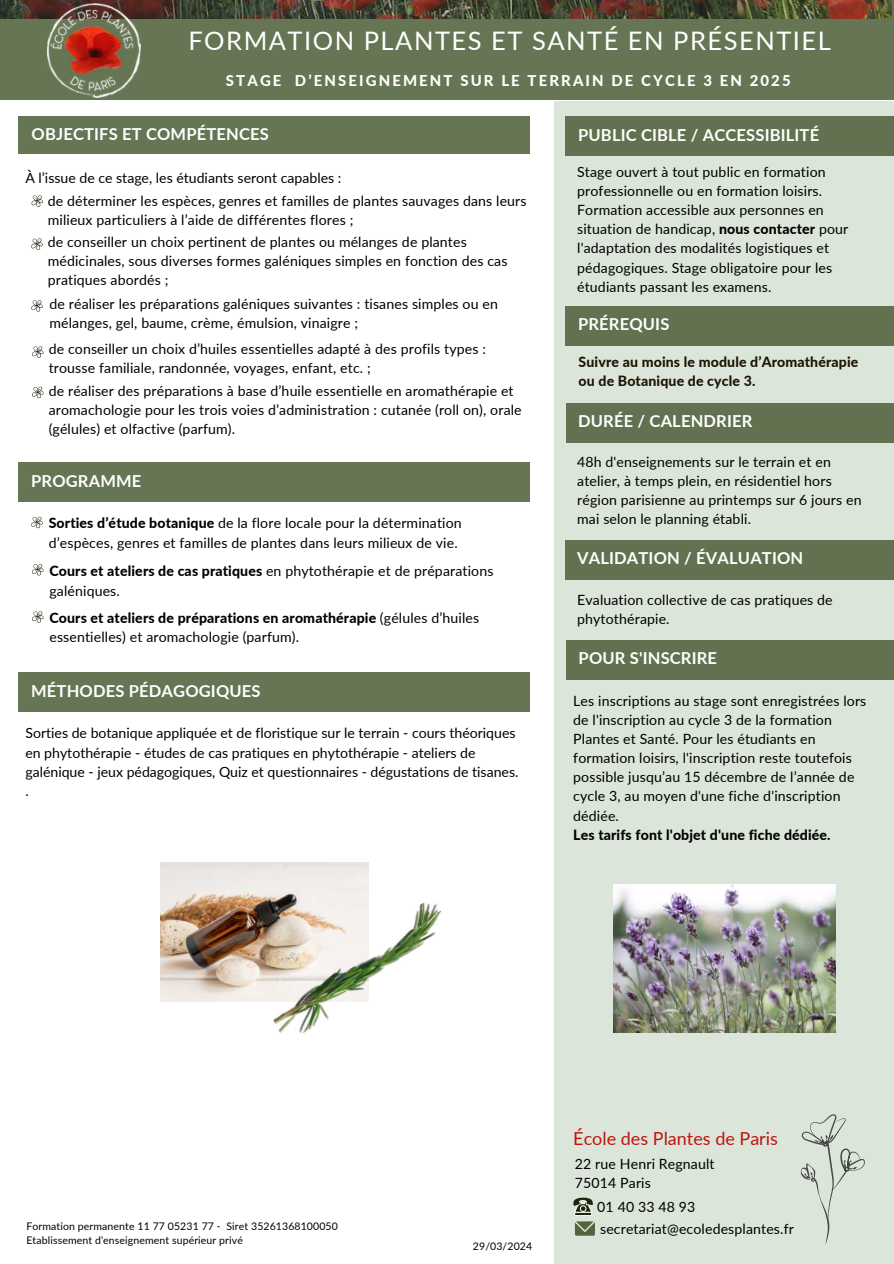
<style>
.page{position:relative;width:894px;height:1264px;background:#fff}
.page>*{position:absolute;margin:0;border:0;box-sizing:border-box;transform-origin:0 0}
.t1{font:25.5px "Lato";letter-spacing:.06em;color:#fff}
.t2{font:18px "Lato";color:#be150d}
.t3{font:700 16.5px "Lato";letter-spacing:.01em;color:#fff}
.t4{font:800 14.85px "Lato";letter-spacing:.14em;color:#fff}
.t5{font:14.1px/19.2px "Lato";letter-spacing:.01em;color:#000}
.t6{font:800 14.1px/19.2px "Lato";letter-spacing:.01em;color:#1c1503}
.t7{font:800 14.1px "Lato";letter-spacing:.01em;color:#000}
.t8{font:10.5px/14px "Lato";letter-spacing:.01em;color:#000}
.s1{font-weight:800}
</style>
<div class="page">
<div style="left:0;top:0;width:893px;height:99px;background:#667554"></div>
<img style="left:0;top:0;width:890px;height:19px">
<svg style="left:31px;top:195px;width:12px;height:12px"></svg>
<svg style="left:31px;top:238px;width:11px;height:12px"></svg>
<svg style="left:32px;top:346px;width:11px;height:12px"></svg>
<svg style="left:31px;top:300px;width:11px;height:12px"></svg>
<div style="left:554px;top:101px;width:339px;height:1162px;background:#dce5d9"></div>
<svg style="left:800px;top:1114px;width:64px;height:130px"></svg>
<svg style="left:573px;top:1197px;width:20px;height:18px"></svg>
<svg style="left:575px;top:1221px;width:19px;height:14px"></svg>
<div style="left:19px;top:116px;width:511px;height:38px;background:#667554"></div>
<div style="left:18px;top:462px;width:511px;height:40px;background:#667554"></div>
<div style="left:18px;top:672px;width:511px;height:40px;background:#667554"></div>
<div style="left:565px;top:116px;width:328px;height:40px;background:#627250"></div>
<div style="left:565px;top:306px;width:328px;height:39px;background:#627250"></div>
<div style="left:565px;top:403px;width:328px;height:39px;background:#627250"></div>
<div style="left:565px;top:540px;width:328px;height:39px;background:#627250"></div>
<div style="left:565px;top:640px;width:328px;height:39px;background:#627250"></div>
<svg style="left:32px;top:386px;width:11px;height:12px"></svg>
<svg style="left:31px;top:516px;width:11px;height:12px"></svg>
<svg style="left:32px;top:564px;width:11px;height:11px"></svg>
<svg style="left:32px;top:611px;width:11px;height:12px"></svg>
<img style="left:160px;top:862px;width:209px;height:139px">
<img style="left:613px;top:884px;width:222px;height:148px">
<img style="left:258px;top:897px;width:184px;height:137px">
<img style="left:48px;top:4px;width:92px;height:93px">
<h1 class="t1" style="left:188px;top:24px;width:644px">FORMATION PLANTES ET SANTÉ EN PRÉSENTIEL</h1>
<p class="t4" style="left:226px;top:72px;width:566px">STAGE D’ENSEIGNEMENT SUR LE TERRAIN DE CYCLE 3 EN 2025</p>
<p class="t3" style="left:32px;top:123px;width:238px">OBJECTIFS ET COMPÉTENCES</p>
<p class="t5" style="left:25px;top:168px;width:317px">À l’issue de ce stage, les étudiants seront capables :</p>
<p class="t5" style="left:48px;top:190px;width:480px">de déterminer les espèces, genres et familles de plantes sauvages dans leurs milieux particuliers à l’aide de différentes flores ;</p>
<p class="t5" style="left:48px;top:232px;width:461px">de conseiller un choix pertinent de plantes ou mélanges de plantes médicinales, sous diverses formes galéniques simples en fonction des cas pratiques abordés ;</p>
<p class="t5" style="left:49px;top:294px;width:450px">de réaliser les préparations galéniques suivantes : tisanes simples ou en mélanges, gel, baume, crème, émulsion, vinaigre ;</p>
<p class="t5" style="left:49px;top:338px;width:438px">de conseiller un choix d’huiles essentielles adapté à des profils types : trousse familiale, randonnée, voyages, enfant, etc. ;</p>
<p class="t5" style="left:49px;top:381px;width:474px">de réaliser des préparations à base d’huile essentielle en aromathérapie et aromachologie pour les trois voies d’administration : cutanée (roll on), orale (gélules) et olfactive (parfum).</p>
<p class="t3" style="left:31px;top:470px;width:112px">PROGRAMME</p>
<p class="t5" style="left:49px;top:513px;width:414px"><span class="s1">Sorties d’étude botanique</span> de la flore locale pour la détermination d’espèces, genres et familles de plantes dans leurs milieux de vie.</p>
<p class="t5" style="left:49px;top:561px;width:445px"><span class="s1">Cours et ateliers de cas pratiques</span> en phytothérapie et de préparations galéniques.</p>
<p class="t5" style="left:49px;top:607px;width:431px"><span class="s1">Cours et ateliers de préparations en aromathérapie</span> (gélules d’huiles essentielles) et aromachologie (parfum).</p>
<p class="t3" style="left:31px;top:680px;width:231px">MÉTHODES PÉDAGOGIQUES</p>
<p class="t5" style="left:25px;top:723px;width:494px">Sorties de botanique appliquée et de floristique sur le terrain - cours théoriques en phytothérapie - études de cas pratiques en phytothérapie - ateliers de galénique - jeux pédagogiques, Quiz et questionnaires - dégustations de tisanes. .</p>
<p class="t3" style="left:578px;top:124px;width:242px">PUBLIC CIBLE / ACCESSIBILITÉ</p>
<p class="t5" style="left:577px;top:162px;width:272px">Stage ouvert à tout public en formation professionnelle ou en formation loisirs.<br>Formation accessible aux personnes en situation de handicap, <span class="s1">nous contacter</span> pour l'adaptation des modalités logistiques et pédagogiques. Stage obligatoire pour les étudiants passant les examens.</p>
<p class="t3" style="left:578px;top:313px;width:93px">PRÉREQUIS</p>
<p class="t6" style="left:578px;top:352px;width:281px">Suivre au moins le module d’Aromathérapie ou de Botanique de cycle 3.</p>
<p class="t3" style="left:578px;top:411px;width:176px">DURÉE / CALENDRIER</p>
<p class="t5" style="left:577px;top:452px;width:286px">48h d'enseignements sur le terrain et en atelier, à temps plein, en résidentiel hors région parisienne au printemps sur 6 jours en mai selon le planning établi.</p>
<p class="t3" style="left:577px;top:548px;width:227px">VALIDATION / ÉVALUATION</p>
<p class="t5" style="left:577px;top:590px;width:257px">Evaluation collective de cas pratiques de phytothérapie.</p>
<p class="t3" style="left:578px;top:647px;width:140px">POUR S'INSCRIRE</p>
<p class="t5" style="left:573px;top:690px;width:294px">Les inscriptions au stage sont enregistrées lors de l'inscription au cycle 3 de la formation Plantes et Santé. Pour les étudiants en formation loisirs, l'inscription reste toutefois possible jusqu’au 15 décembre de l’année de cycle 3, au moyen d'une fiche d'inscription dédiée.</p>
<p class="t7" style="left:573px;top:825px;width:259px">Les tarifs font l'objet d'une fiche dédiée.</p>
<p class="t8" style="left:26px;top:1218px;width:313px">Formation permanente 11 77 05231 77 - Siret 35261368100050<br>Etablissement d'enseignement supérieur privé</p>
<p class="t8" style="left:473px;top:1238px;width:61px">29/03/2024</p>
<p class="t2" style="left:573px;top:1127px;width:206px">École des Plantes de Paris</p>
<p class="t5" style="left:574px;top:1153px;width:141px">22 rue Henri Regnault<br>75014 Paris</p>
<p class="t5" style="left:597px;top:1196px;width:198px;line-height:21.3px">01 40 33 48 93 secretariat@ecoledesplantes.fr</p>
</div>
